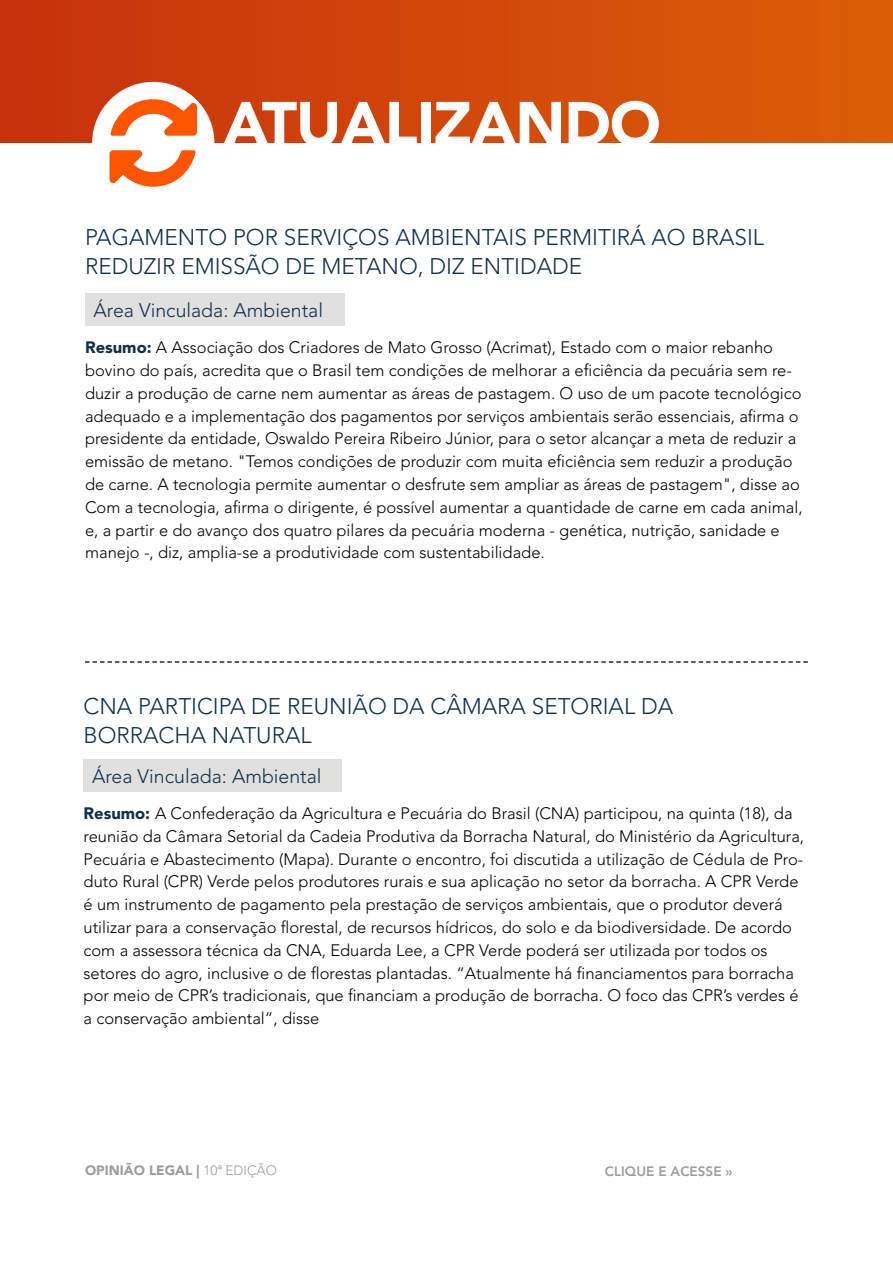
<style>
.page{position:relative;width:893px;height:1263px;background:#fff}
.page>*{position:absolute;margin:0;border:0;box-sizing:border-box;transform-origin:0 0}
.t1{font:900 61.5px "Avenir LT Std";letter-spacing:-.02em;color:#fff}
.t2{font:300 22.5px/28.8px "Avenir LT Std";color:#12304a}
.t3{font:300 19.5px "Avenir LT Std";color:#12304a}
.t4{font:300 16.5px/22.8px "Avenir LT Std";color:#000}
.t5{font:900 13.5px "Avenir LT Std";color:#9d9d9c}
.t6{font:800 13.5px "Avenir LT Std";color:#9d9d9c}
.s1{font-weight:900;color:#12304a}
.s2{font-weight:300}
</style>
<div class="page">
<div style="left:85px;top:293px;width:259px;height:32px;background:#e0e0df"></div>
<div style="left:0;top:0;width:893px;height:143px;background:linear-gradient(to right,#c8310d,#db5e08)"></div>
<div style="left:92px;top:82px;width:122px;height:122px;background:#fff;border-radius:50%"></div>
<svg style="left:111px;top:99px;width:86px;height:37px"></svg>
<svg style="left:110px;top:150px;width:86px;height:37px"></svg>
<div style="left:84px;top:759px;width:258px;height:32px;background:#e0e0df"></div>
<svg style="left:85px;top:661px;width:723px;height:2px"></svg>
<h1 class="t1" style="left:223px;top:87px;width:439px">ATUALIZANDO</h1>
<h2 class="t2" style="left:85px;top:223px;width:681px">PAGAMENTO POR SERVIÇOS AMBIENTAIS PERMITIRÁ AO BRASIL<br>REDUZIR EMISSÃO DE METANO, DIZ ENTIDADE</h2>
<p class="t3" style="left:94px;top:299px;width:231px">Área Vinculada: Ambiental</p>
<p class="t4" style="left:85px;top:336px;width:719px"><span class="s1">Resumo:</span> A Associação dos Criadores de Mato Grosso (Acrimat), Estado com o maior rebanho bovino do país, acredita que o Brasil tem condições de melhorar a eficiência da pecuária sem re&shy;duzir a produção de carne nem aumentar as áreas de pastagem. O uso de um pacote tecnológico adequado e a implementação dos pagamentos por serviços ambientais serão essenciais, afirma o presidente da entidade, Oswaldo Pereira Ribeiro Júnior, para o setor alcançar a meta de reduzir a emissão de metano. "Temos condições de produzir com muita eficiência sem reduzir a produção de carne. A tecnologia permite aumentar o desfrute sem ampliar as áreas de pastagem", disse ao Com a tecnologia, afirma o dirigente, é possível aumentar a quantidade de carne em cada animal, e, a partir e do avanço dos quatro pilares da pecuária moderna - genética, nutrição, sanidade e manejo -, diz, amplia-se a produtividade com sustentabilidade.</p>
<h2 class="t2" style="left:84px;top:692px;width:591px">CNA PARTICIPA DE REUNIÃO DA CÂMARA SETORIAL DA<br>BORRACHA NATURAL</h2>
<p class="t3" style="left:92px;top:765px;width:231px">Área Vinculada: Ambiental</p>
<p class="t4" style="left:84px;top:802px;width:722px"><span class="s1">Resumo:</span> A Confederação da Agricultura e Pecuária do Brasil (CNA) participou, na quinta (18), da reunião da Câmara Setorial da Cadeia Produtiva da Borracha Natural, do Ministério da Agricultura, Pecuária e Abastecimento (Mapa). Durante o encontro, foi discutida a utilização de Cédula de Pro&shy;duto Rural (CPR) Verde pelos produtores rurais e sua aplicação no setor da borracha. A CPR Verde é um instrumento de pagamento pela prestação de serviços ambientais, que o produtor deverá utilizar para a conservação florestal, de recursos hídricos, do solo e da biodiversidade. De acordo com a assessora técnica da CNA, Eduarda Lee, a CPR Verde poderá ser utilizada por todos os setores do agro, inclusive o de florestas plantadas. “Atualmente há financiamentos para borracha por meio de CPR’s tradicionais, que financiam a produção de borracha. O foco das CPR’s verdes é a conservação ambiental”, disse</p>
<p class="t5" style="left:85px;top:1162px;width:194px">OPINIÃO LEGAL | <span class="s2">10a EDIÇÃO</span></p>
<p class="t6" style="left:605px;top:1164px;width:129px">CLIQUE E ACESSE »</p>
</div>
